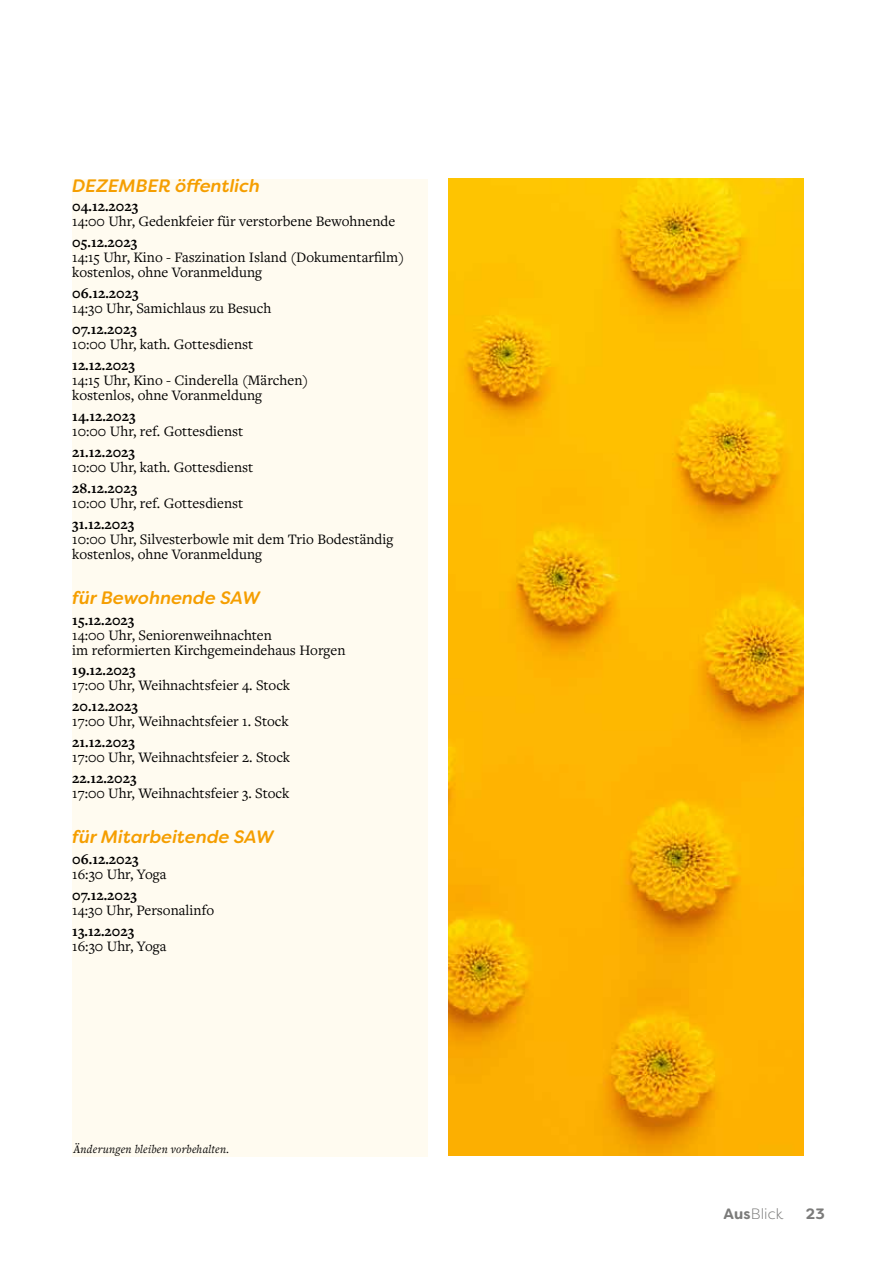
<style>
.page{position:relative;width:893px;height:1263px;background:#fff}
.page>*{position:absolute;margin:0;border:0;box-sizing:border-box;transform-origin:0 0}
.t1{font:italic 500 18px "Filson Soft";color:#f59e00}
.t2{font:15px/15px "Freight Text Pro";color:#000}
.t3{font:700 15px "Freight Text Pro";color:#000}
.t4{font:300 15px "Filson Soft";letter-spacing:.005em;color:#7b7b7a}
.t5{font:700 15px "Filson Soft";color:#7b7b7a}
.t6{font:italic 12px "Freight Text Pro";letter-spacing:.02em;color:#000}
.s1{font-weight:700}
</style>
<div class="page">
<div style="left:72px;top:179px;width:355px;height:977px;background:#fffbf0"></div>
<img style="left:449px;top:179px;width:355px;height:976px">
<p class="t1" style="left:72px;top:174px;width:189px">DEZEMBER öffentlich</p>
<p class="t3" style="left:72px;top:196px;width:67px">04.12.2023</p>
<p class="t2" style="left:72px;top:213px;width:325px">14:00 Uhr, Gedenkfeier für verstorbene Bewohnende</p>
<p class="t3" style="left:72px;top:232px;width:67px">05.12.2023</p>
<p class="t2" style="left:72px;top:249px;width:334px">14:15 Uhr, Kino - Faszination Island (Dokumentarfilm) kostenlos, ohne Voranmeldung</p>
<p class="t3" style="left:72px;top:283px;width:68px">06.12.2023</p>
<p class="t2" style="left:72px;top:300px;width:201px">14:30 Uhr, Samichlaus zu Besuch</p>
<p class="t3" style="left:72px;top:319px;width:66px">07.12.2023</p>
<p class="t2" style="left:72px;top:336px;width:183px">10:00 Uhr, kath. Gottesdienst</p>
<p class="t3" style="left:72px;top:355px;width:64px">12.12.2023</p>
<p class="t2" style="left:72px;top:372px;width:238px">14:15 Uhr, Kino - Cinderella (Märchen) kostenlos, ohne Voranmeldung</p>
<p class="t3" style="left:72px;top:406px;width:65px">14.12.2023</p>
<p class="t2" style="left:72px;top:423px;width:173px">10:00 Uhr, ref. Gottesdienst</p>
<p class="t3" style="left:72px;top:442px;width:64px">21.12.2023</p>
<p class="t2" style="left:72px;top:459px;width:183px">10:00 Uhr, kath. Gottesdienst</p>
<p class="t3" style="left:72px;top:478px;width:67px">28.12.2023</p>
<p class="t2" style="left:72px;top:495px;width:173px">10:00 Uhr, ref. Gottesdienst</p>
<p class="t3" style="left:72px;top:514px;width:64px">31.12.2023</p>
<p class="t2" style="left:72px;top:531px;width:322px">10:00 Uhr, Silvesterbowle mit dem Trio Bodeständig kostenlos, ohne Voranmeldung</p>
<p class="t1" style="left:72px;top:586px;width:189px">für Bewohnende SAW</p>
<p class="t3" style="left:72px;top:610px;width:64px">15.12.2023</p>
<p class="t2" style="left:72px;top:627px;width:275px">14:00 Uhr, Seniorenweihnachten<br>im reformierten Kirchgemeindehaus Horgen</p>
<p class="t3" style="left:72px;top:660px;width:65px">19.12.2023</p>
<p class="t2" style="left:72px;top:677px;width:219px">17:00 Uhr, Weihnachtsfeier 4. Stock</p>
<p class="t3" style="left:72px;top:696px;width:67px">20.12.2023</p>
<p class="t2" style="left:72px;top:713px;width:218px">17:00 Uhr, Weihnachtsfeier 1. Stock</p>
<p class="t3" style="left:72px;top:732px;width:64px">21.12.2023</p>
<p class="t2" style="left:72px;top:749px;width:219px">17:00 Uhr, Weihnachtsfeier 2. Stock</p>
<p class="t3" style="left:72px;top:768px;width:66px">22.12.2023</p>
<p class="t2" style="left:72px;top:785px;width:219px">17:00 Uhr, Weihnachtsfeier 3. Stock</p>
<p class="t1" style="left:72px;top:825px;width:203px">für Mitarbeitende SAW</p>
<p class="t3" style="left:72px;top:849px;width:68px">06.12.2023</p>
<p class="t2" style="left:72px;top:866px;width:96px">16:30 Uhr, Yoga</p>
<p class="t3" style="left:72px;top:885px;width:66px">07.12.2023</p>
<p class="t2" style="left:72px;top:902px;width:143px">14:30 Uhr, Personalinfo</p>
<p class="t3" style="left:72px;top:921px;width:64px">13.12.2023</p>
<p class="t2" style="left:72px;top:938px;width:96px">16:30 Uhr, Yoga</p>
<p class="t6" style="left:73px;top:1141px;width:157px">Änderungen bleiben vorbehalten.</p>
<p class="t4" style="left:723px;top:1204px;width:62px"><span class="s1">Aus</span>Blick</p>
<p class="t5" style="left:806px;top:1204px;width:20px">23</p>
</div>
